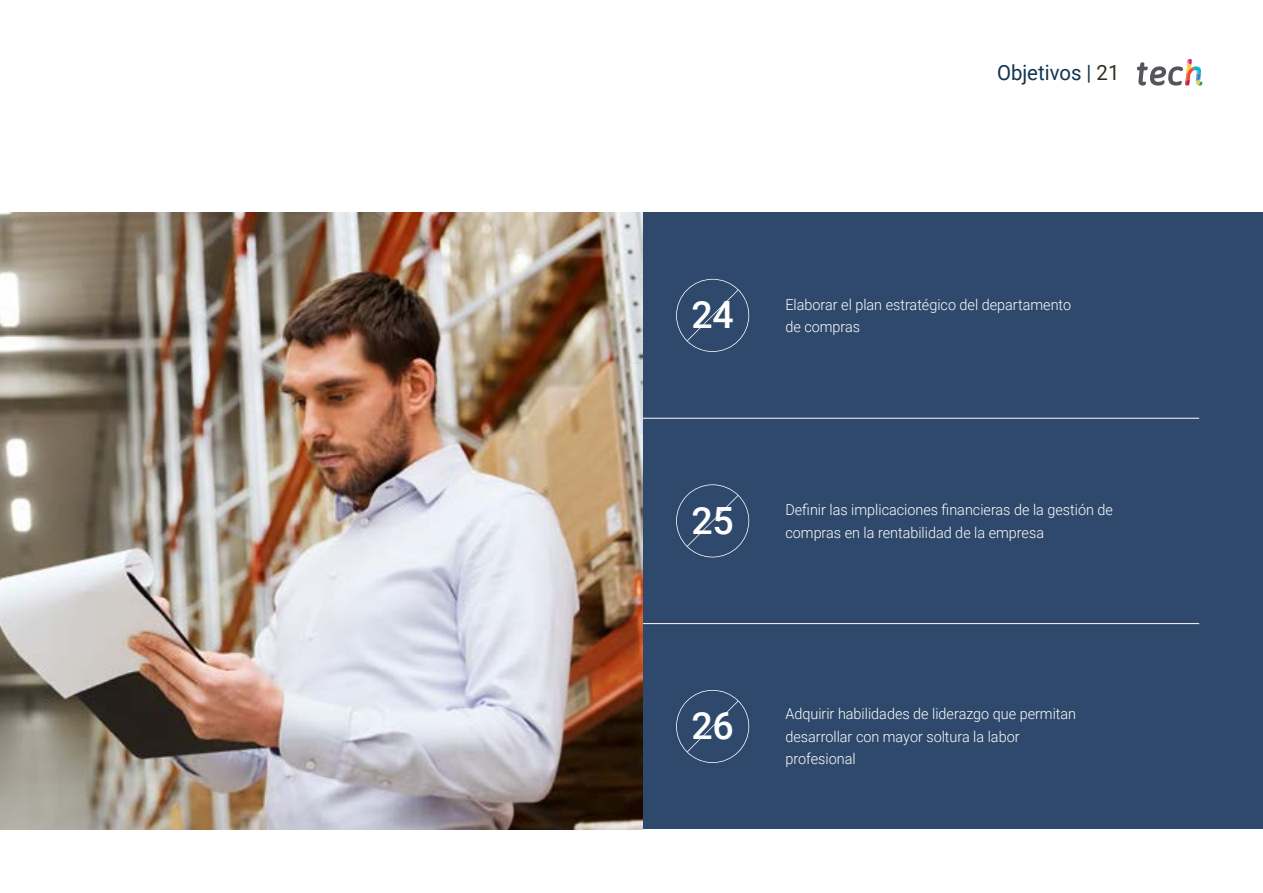
<style>
.page{position:relative;width:1263px;height:893px;background:#fff}
.page>*{position:absolute;margin:0;border:0;box-sizing:border-box;transform-origin:0 0}
.t1{font:500 37.5px "Roboto";color:#fff}
.t2{font:21px "Roboto";color:#123352}
.t3{font:300 15px/22.5px "Roboto";color:#fff;scale:.96 1}
.s1{color:#312e20}
</style>
<div class="page">
<div style="left:642px;top:213px;width:621px;height:616px;background:#2e496b"></div>
<svg style="left:676px;top:279px;width:73px;height:73px"></svg>
<svg style="left:676px;top:484px;width:73px;height:73px"></svg>
<svg style="left:676px;top:690px;width:73px;height:73px"></svg>
<hr style="left:0;top:418px;width:1199px;height:1px;background:#fff">
<hr style="left:0;top:623px;width:1199px;height:1px;background:#fff">
<img style="left:0;top:213px;width:642px;height:616px">
<svg style="left:1137px;top:59px;width:65px;height:27px"></svg>
<h2 class="t2" style="left:997px;top:57px;width:124px">Objetivos | <span class="s1">21</span></h2>
<h1 class="t1" style="left:691px;top:288px;width:44px">24</h1>
<p class="t3" style="left:785px;top:293px;width:299px">Elaborar el plan estratégico del departamento de compras</p>
<h1 class="t1" style="left:691px;top:494px;width:44px">25</h1>
<p class="t3" style="left:785px;top:498px;width:343px">Definir las implicaciones financieras de la gestión de compras en la rentabilidad de la empresa</p>
<h1 class="t1" style="left:691px;top:699px;width:44px">26</h1>
<p class="t3" style="left:785px;top:702px;width:304px">Adquirir habilidades de liderazgo que permitan desarrollar con mayor soltura la labor profesional</p>
</div>
